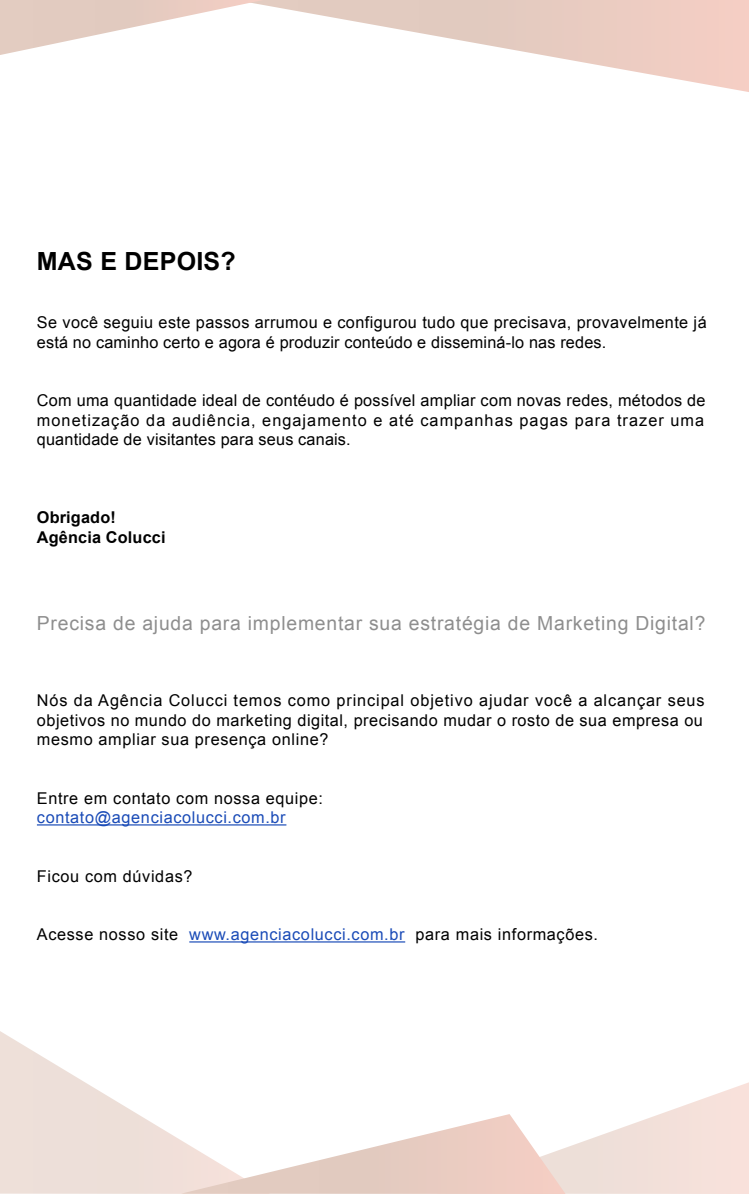
<style>
.page{position:relative;width:749px;height:1194px;background:#fff}
.page>*{position:absolute;margin:0;border:0;box-sizing:border-box;transform-origin:0 0}
.t1{font:700 25px "Arial";letter-spacing:.01em;color:#000}
.t2{font:19.38px "Arial";letter-spacing:.04em;color:#8e8e8e}
.t3{font:16.25px/19.5px "Arial";letter-spacing:.025em;color:#000;text-align:justify}
.t4{font:16.25px "Arial";letter-spacing:.04em;color:#1a4bb7}
.t5{font:700 16.25px/19.5px "Arial";letter-spacing:.01em;color:#000}
.s1{color:#1a4bb7}
</style>
<div class="page">
<svg style="left:263px;top:0;width:486px;height:92px"></svg>
<svg style="left:0;top:0;width:263px;height:55px"></svg>
<svg style="left:0;top:1031px;width:181px;height:163px"></svg>
<svg style="left:181px;top:1082px;width:568px;height:112px"></svg>
<hr style="left:37px;top:824px;width:249px;height:1px;background:#1a4bb7">
<hr style="left:189px;top:941px;width:216px;height:1px;background:#1a4bb7">
<h1 class="t1" style="left:37px;top:245px;width:200px">MAS E DEPOIS?</h1>
<p class="t3" style="left:37px;top:313px;width:671px">Se você seguiu este passos arrumou e configurou tudo que precisava, provavelmente já está no caminho certo e agora é produzir conteúdo e disseminá-lo nas redes.</p>
<p class="t3" style="left:37px;top:391px;width:670px">Com uma quantidade ideal de contéudo é possível ampliar com novas redes, métodos de monetização da audiência, engajamento e até campanhas pagas para trazer uma quantidade de visitantes para seus canais.</p>
<p class="t5" style="left:37px;top:508px;width:130px">Obrigado!<br>Agência Colucci</p>
<p class="t2" style="left:37px;top:610px;width:670px">Precisa de ajuda para implementar sua estratégia de Marketing Digital?</p>
<p class="t3" style="left:37px;top:691px;width:669px">Nós da Agência Colucci temos como principal objetivo ajudar você a alcançar seus objetivos no mundo do marketing digital, precisando mudar o rosto de sua empresa ou mesmo ampliar sua presença online?</p>
<p class="t3" style="left:37px;top:788px;width:288px">Entre em contato com nossa equipe:</p>
<p class="t4" style="left:37px;top:807px;width:250px">contato@agenciacolucci.com.br</p>
<p class="t3" style="left:37px;top:866px;width:157px">Ficou com dúvidas?</p>
<p class="t3" style="left:37px;top:925px;width:563px">Acesse nosso site <span class="s1">www.agenciacolucci.com.br</span> para mais informações.</p>
</div>
